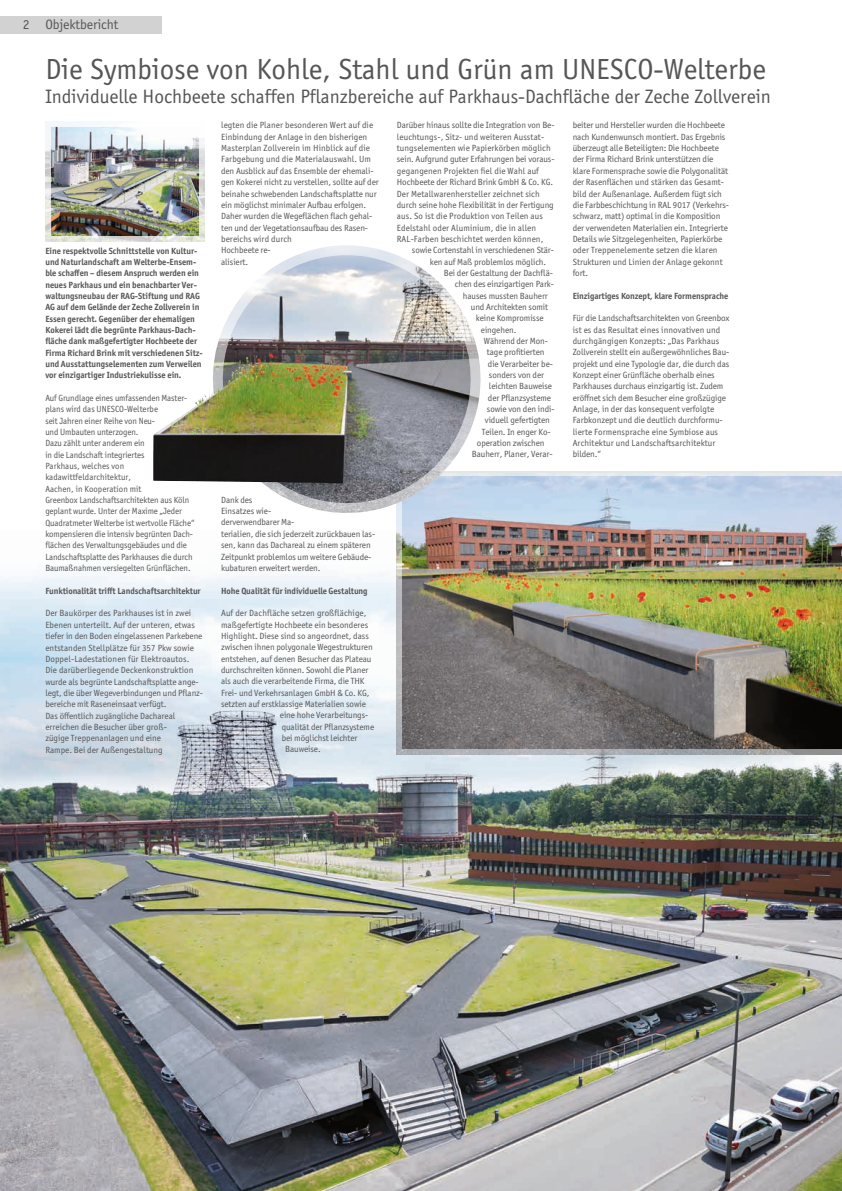
<style>
.page{position:relative;width:842px;height:1191px;background:#fff}
.page>*{position:absolute;margin:0;border:0;box-sizing:border-box;transform-origin:0 0}
.t1{font:30px "Officina Sans";color:#575656}
.t2{font:20px "Officina Sans";color:#575656}
.t3{font:14px "Officina Sans";color:#575656}
.t4{font:9px/11.3px "Officina Sans ITC Pro";letter-spacing:-.01em;color:#575656}
.t5{font:700 9px/11.3px "Officina Sans ITC Pro";letter-spacing:-.005em;color:#575656}
.t6{font:9px "Officina Sans ITC Pro";letter-spacing:.01em;color:#575656}
</style>
<div class="page">
<img style="left:0;top:531px;width:842px;height:660px">
<div style="left:0;top:16px;width:162px;height:17px;background:#d2d2d2"></div>
<img style="left:45px;top:122px;width:159px;height:119px">
<img style="left:397px;top:473px;width:445px;height:281px">
<img style="left:403px;top:476px;width:439px;height:272px">
<svg style="left:204px;top:236px;width:286px;height:286px"></svg>
<img style="left:204px;top:245px;width:286px;height:271px">
<img style="left:214px;top:255px;width:265px;height:256px">
<img style="left:219px;top:374px;width:11px;height:16px">
<img style="left:51px;top:128px;width:147px;height:107px">
<h3 class="t3" style="left:23px;top:16px;width:97px">2 Objektbericht</h3>
<h1 class="t1" style="left:45px;top:53px;width:722px">Die Symbiose von Kohle, Stahl und Grün am UNESCO-Welterbe</h1>
<h2 class="t2" style="left:45px;top:85px;width:727px">Individuelle Hochbeete schaffen Pflanzbereiche auf Parkhaus-Dachfläche der Zeche Zollverein</h2>
<p class="t4" style="left:397px;top:120px;width:159px">Darüber hinaus sollte die Integration von Be&shy;leuchtungs-, Sitz- und weiteren Ausstat&shy;tungselementen wie Papierkörben möglich sein. Aufgrund guter Erfahrungen bei voraus&shy;gegangenen Projekten fiel die Wahl auf Hochbeete der Richard Brink GmbH &amp; Co. KG.<br>Der Metallwarenhersteller zeichnet sich durch seine hohe Flexibilität in der Fertigung aus. So ist die Produktion von Teilen aus Edelstahl oder Aluminium, die in allen RAL-Farben beschichtet werden können,</p>
<p class="t4" style="left:412px;top:244px;width:144px">sowie Cortenstahl in verschiedenen Stär-</p>
<p class="t4" style="left:430px;top:256px;width:118px">ken auf Maß problemlos möglich.</p>
<p class="t4" style="left:444px;top:267px;width:111px">Bei der Gestaltung der Dachflä-</p>
<p class="t4" style="left:455px;top:278px;width:101px">chen des einzigartigen Park-</p>
<p class="t4" style="left:463px;top:290px;width:87px">hauses mussten Bauherr</p>
<p class="t4" style="left:471px;top:301px;width:79px">und Architekten somit</p>
<p class="t4" style="left:476px;top:312px;width:69px">keine Kompromisse</p>
<p class="t4" style="left:481px;top:324px;width:37px">eingehen.</p>
<p class="t4" style="left:484px;top:335px;width:65px">Während der Mon-</p>
<p class="t4" style="left:487px;top:346px;width:59px">tage profitierten</p>
<p class="t4" style="left:488px;top:358px;width:67px">die Verarbeiter be-</p>
<p class="t4" style="left:489px;top:369px;width:57px">sonders von der</p>
<p class="t4" style="left:489px;top:381px;width:65px">leichten Bauweise</p>
<p class="t4" style="left:488px;top:392px;width:65px">der Pflanzsysteme</p>
<p class="t4" style="left:487px;top:403px;width:69px">sowie von den indi-</p>
<p class="t4" style="left:485px;top:415px;width:67px">viduell gefertigten</p>
<p class="t4" style="left:482px;top:426px;width:70px">Teilen. In enger Ko-</p>
<p class="t4" style="left:477px;top:437px;width:69px">operation zwischen</p>
<p class="t4" style="left:472px;top:449px;width:82px">Bauherr, Planer, Verar-</p>
<p class="t4" style="left:573px;top:120px;width:158px">beiter und Hersteller wurden die Hochbeete nach Kundenwunsch montiert. Das Ergebnis überzeugt alle Beteiligten: Die Hochbeete der Firma Richard Brink unterstützen die klare Formensprache sowie die Polygonalität der Rasenflächen und stärken das Gesamt&shy;bild der Außenanlage. Außerdem fügt sich die Farbbeschichtung in RAL 9017 (Verkehrs&shy;schwarz, matt) optimal in die Komposition der verwendeten Materialien ein. Integrierte Details wie Sitzgelegenheiten, Papierkörbe oder Treppenelemente setzen die klaren Strukturen und Linien der Anlage gekonnt fort.</p>
<p class="t5" style="left:573px;top:290px;width:157px">Einzigartiges Konzept, klare Formensprache</p>
<p class="t4" style="left:573px;top:312px;width:158px">Für die Landschaftsarchitekten von Greenbox ist es das Resultat eines innovativen und durchgängigen Konzepts: „Das Parkhaus Zollverein stellt ein außergewöhnliches Bau&shy;projekt und eine Typologie dar, die durch das Konzept einer Grünfläche oberhalb eines Parkhauses durchaus einzigartig ist. Zudem eröffnet sich dem Besucher eine großzügige Anlage, in der das konsequent verfolgte Farbkonzept und die deutlich durchformu&shy;lierte Formensprache eine Symbiose aus Architektur und Landschaftsarchitektur bilden.“</p>
<p class="t4" style="left:221px;top:120px;width:159px">legten die Planer besonderen Wert auf die Einbindung der Anlage in den bisherigen Masterplan Zollverein im Hinblick auf die Farbgebung und die Materialauswahl. Um den Ausblick auf das Ensemble der ehemali&shy;gen Kokerei nicht zu verstellen, sollte auf der beinahe schwebenden Landschaftsplatte nur ein möglichst minimaler Aufbau erfolgen.<br>Daher wurden die Wegeflächen flach gehal&shy;ten und der Vegetationsaufbau des Rasen&shy;bereichs wird durch<br>Hochbeete re-<br>alisiert.</p>
<p class="t5" style="left:45px;top:245px;width:159px">Eine respektvolle Schnittstelle von Kultur&shy;und Naturlandschaft am Welterbe-Ensem&shy;ble schaffen – diesem Anspruch werden ein neues Parkhaus und ein benachbarter Ver&shy;waltungsneubau der RAG-Stiftung und RAG AG auf dem Gelände der Zeche Zollverein in Essen gerecht. Gegenüber der ehemaligen Kokerei lädt die begrünte Parkhaus-Dach&shy;fläche dank maßgefertigter Hochbeete der Firma Richard Brink mit verschiedenen Sitz&shy;und Ausstattungselementen zum Verweilen vor einzigartiger Industriekulisse ein.</p>
<p class="t4" style="left:45px;top:392px;width:151px">Auf Grundlage eines umfassenden Master&shy;plans wird das UNESCO-Welterbe<br>seit Jahren einer Reihe von Neu-<br>und Umbauten unterzogen.<br>Dazu zählt unter anderem ein<br>in die Landschaft integriertes<br>Parkhaus, welches von kadawittfeldarchitektur,<br>Aachen, in Kooperation mit<br>Greenbox Landschaftsarchitekten aus Köln geplant wurde. Unter der Maxime „Jeder Quadratmeter Welterbe ist wertvolle Fläche“ kompensieren die intensiv begrünten Dach&shy;flächen des Verwaltungsgebäudes und die Landschaftsplatte des Parkhauses die durch Baumaßnahmen versiegelten Grünflächen.</p>
<p class="t5" style="left:45px;top:585px;width:157px">Funktionalität trifft Landschaftsarchitektur</p>
<p class="t4" style="left:45px;top:608px;width:159px">Der Baukörper des Parkhauses ist in zwei Ebenen unterteilt. Auf der unteren, etwas tiefer in den Boden eingelassenen Parkebene entstanden Stellplätze für 357 Pkw sowie Doppel-Ladestationen für Elektroautos.<br>Die darüberliegende Deckenkonstruktion wurde als begrünte Landschaftsplatte ange&shy;legt, die über Wegeverbindungen und Pflanz&shy;bereiche mit Raseneinsaat verfügt.<br>Das öffentlich zugängliche Dachareal erreichen die Besucher über groß-<br>zügige Treppenanlagen und eine<br>Rampe. Bei der Außengestaltung</p>
<p class="t4" style="left:221px;top:494px;width:156px">Dank des<br>Einsatzes wie-<br>derverwendbarer Ma-<br>terialien, die sich jederzeit zurückbauen las&shy;sen, kann das Dachareal zu einem späteren<br>Zeitpunkt problemlos um weitere Gebäude&shy;kubaturen erweitert werden.</p>
<p class="t5" style="left:221px;top:585px;width:148px">Hohe Qualität für individuelle Gestaltung</p>
<p class="t6" style="left:221px;top:608px;width:147px">Auf der Dachfläche setzen großflächige,</p>
<p class="t4" style="left:221px;top:619px;width:149px">maßgefertigte Hochbeete ein besonderes</p>
<p class="t4" style="left:221px;top:630px;width:149px">Highlight. Diese sind so angeordnet, dass</p>
<p class="t4" style="left:221px;top:641px;width:153px">zwischen ihnen polygonale Wegestrukturen</p>
<p class="t4" style="left:221px;top:653px;width:152px">entstehen, auf denen Besucher das Plateau</p>
<p class="t4" style="left:221px;top:664px;width:149px">durchschreiten können. Sowohl die Planer</p>
<p class="t4" style="left:221px;top:675px;width:145px">als auch die verarbeitende Firma, die THK</p>
<p class="t4" style="left:221px;top:687px;width:150px">Frei- und Verkehrsanlagen GmbH &amp; Co. KG,</p>
<p class="t4" style="left:221px;top:698px;width:146px">setzten auf erstklassige Materialien sowie</p>
<p class="t4" style="left:280px;top:709px;width:90px">eine hohe Verarbeitungs-</p>
<p class="t4" style="left:282px;top:721px;width:94px">qualität der Pflanzsysteme</p>
<p class="t4" style="left:282px;top:732px;width:77px">bei möglichst leichter</p>
<p class="t4" style="left:285px;top:743px;width:37px">Bauweise.</p>
</div>
